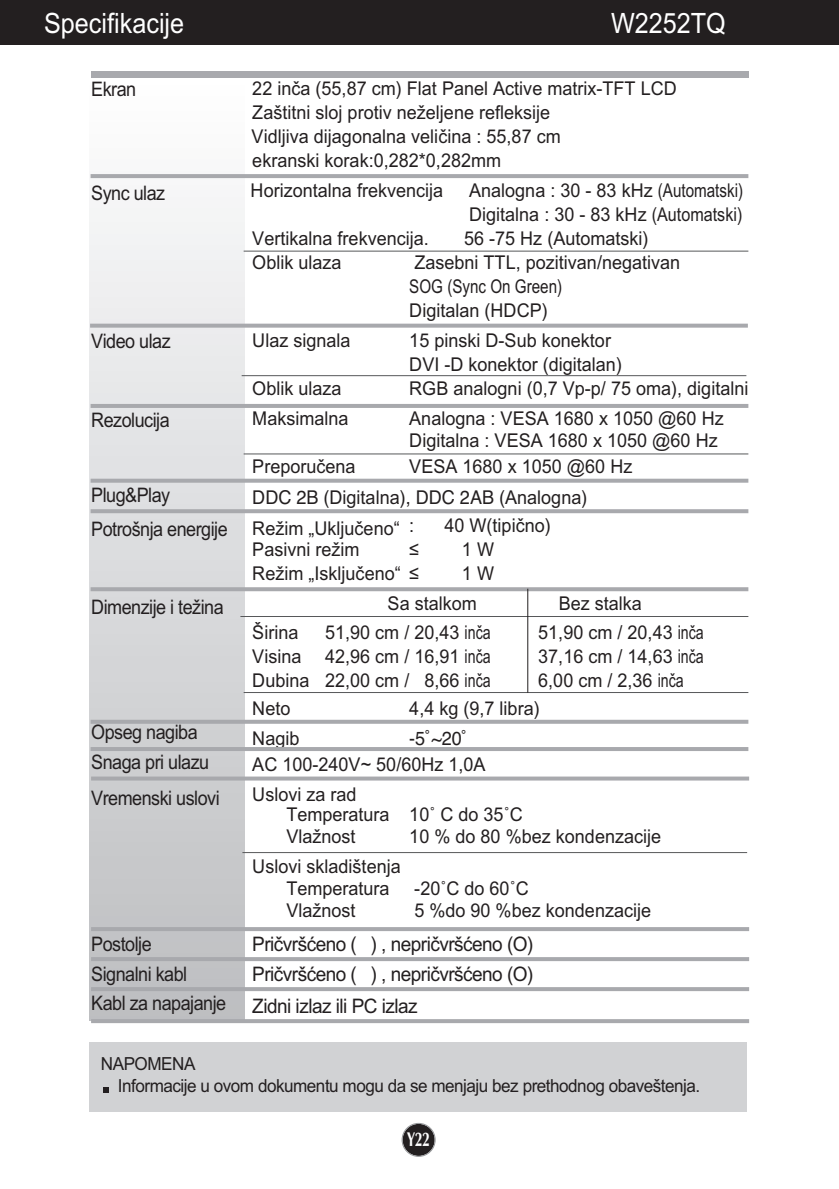
<style>
.page{position:relative;width:839px;height:1189px;background:#fff}
.page>*{position:absolute;margin:0;border:0;box-sizing:border-box;transform-origin:0 0}
.t1{font:28px "Arial HR";color:#fff;scale:.9 1}
.t2{font:20px/29.6px "Arial HR";letter-spacing:-.03em;color:#231f20;scale:.9 1}
.t3{font:20px/30.8px "Arial HR";letter-spacing:-.03em;color:#231f20;text-align:justify;scale:.95 1}
.t4{font:700 20px "Optima";color:#fff;scale:.7 1}
.t5{font:19px/24px "Arial HR";color:#231f20;scale:.95 1}
.t6{font:19px "Helvetica";color:#231f20;scale:.95 1}
.t7{font:18px/22px "Arial HR";letter-spacing:-.03em;color:#231f20;scale:.95 1}
.s1{font-family:"Helvetica"}
</style>
<div class="page">
<div style="left:402px;top:1124px;width:32px;height:32px;background:#231f20;border-radius:50%"></div>
<div style="left:401px;top:1123px;width:34px;height:34px;border:1px solid #939598;border-radius:50%"></div>
<div style="left:0;top:0;width:839px;height:45px;background:#231f20"></div>
<div style="left:89px;top:1042px;width:658px;height:69px;background:#d1d2d4"></div>
<svg style="left:103px;top:1087px;width:5px;height:5px"></svg>
<div style="left:89px;top:79px;width:155px;height:941px;background:linear-gradient(to bottom,#fdfdfe,#bcbdc0)"></div>
<div style="left:91px;top:71px;width:658px;height:6px;background:#a8a9ad"></div>
<hr style="left:244px;top:251px;width:504px;height:1px;background:#57585a">
<hr style="left:91px;top:174px;width:657px;height:4px;background:#a8a9ad">
<svg style="left:90px;top:324px;width:658px;height:4px;background:#afafb3"></svg>
<svg style="left:91px;top:479px;width:657px;height:4px;background:#adaeb2"></svg>
<svg style="left:91px;top:509px;width:657px;height:4px;background:#acacb0"></svg>
<svg style="left:91px;top:587px;width:657px;height:4px;background:#acadb0"></svg>
<svg style="left:91px;top:720px;width:657px;height:4px;background:#abacb0"></svg>
<hr style="left:242px;top:375px;width:504px;height:1px;background:#57585a">
<hr style="left:244px;top:453px;width:504px;height:1px;background:#57585a">
<hr style="left:91px;top:747px;width:657px;height:4px;background:#a8a9ad">
<hr style="left:244px;top:692px;width:504px;height:1px;background:#57585a">
<hr style="left:240px;top:616px;width:508px;height:1px;background:#57585a">
<hr style="left:91px;top:404px;width:657px;height:4px;background:#a8a9ad">
<svg style="left:91px;top:776px;width:658px;height:4px;background:#b2b3b6"></svg>
<hr style="left:91px;top:927px;width:658px;height:4px;background:#a8a9ad">
<hr style="left:91px;top:957px;width:658px;height:4px;background:#a8a9ad">
<hr style="left:91px;top:987px;width:658px;height:4px;background:#a8a9ad">
<hr style="left:91px;top:1019px;width:658px;height:4px;background:#a8a9ad">
<hr style="left:242px;top:852px;width:505px;height:1px;background:#57585a">
<hr style="left:527px;top:589px;width:1px;height:104px;background:#231f20">
<h1 class="t1" style="left:44px;top:13px;width:157px">Specifikacije</h1>
<h1 class="t1" style="left:611px;top:13px;width:129px">W2252TQ</h1>
<p class="t2" style="left:91px;top:76px;width:52px">Ekran</p>
<p class="t2" style="left:91px;top:180px;width:84px">Sync ulaz</p>
<p class="t2" style="left:91px;top:328px;width:90px">Video ulaz</p>
<p class="t2" style="left:91px;top:407px;width:89px">Rezolucija</p>
<p class="t2" style="left:91px;top:479px;width:153px;line-height:34.4px">Plug&amp;Play<br>Potrošnja energije</p>
<p class="t2" style="left:91px;top:594px;width:149px">Dimenzije i težina</p>
<p class="t2" style="left:91px;top:718px;width:133px;line-height:30.2px">Opseg nagiba<br>Snaga pri ulazu</p>
<p class="t2" style="left:91px;top:785px;width:144px">Vremenski uslovi</p>
<p class="t2" style="left:91px;top:931px;width:152px">Postolje<br>Signalni kabl<br>Kabl za napajanje</p>
<p class="t5" style="left:252px;top:78px;width:449px">22 inča (55,87 cm) Flat Panel Active matrix-TFT LCD Zaštitni sloj protiv neželjene refleksije<br>Vidljiva dijagonalna veličina : 55,87 cm<br>ekranski korak:0,282*0,282mm</p>
<p class="t5" style="left:251px;top:180px;width:204px">Horizontalna frekvencija</p>
<p class="t5" style="left:469px;top:180px;width:290px">Analogna : 30 - 83 kHz (Automatski)<br>Digitalna : 30 - 83 kHz (Automatski)</p>
<p class="t5" style="left:252px;top:228px;width:187px">Vertikalna frekvencija.</p>
<p class="t5" style="left:464px;top:228px;width:196px">56 -75 Hz (Automatski)</p>
<p class="t5" style="left:252px;top:252px;width:95px">Oblik ulaza</p>
<p class="t5" style="left:409px;top:252px;width:287px">Zasebni TTL, pozitivan/negativan<br>SOG (Sync On Green)<br>Digitalan (HDCP)</p>
<p class="t5" style="left:252px;top:330px;width:105px">Ulaz signala</p>
<p class="t5" style="left:409px;top:330px;width:225px">15 pinski D-Sub konektor<br>DVI -D konektor (digitalan)</p>
<p class="t5" style="left:252px;top:378px;width:95px">Oblik ulaza</p>
<p class="t5" style="left:409px;top:378px;width:358px">RGB analogni (0,7 Vp-p/ 75 oma), digitalni</p>
<p class="t5" style="left:252px;top:408px;width:103px">Maksimalna</p>
<p class="t5" style="left:409px;top:409px;width:332px;line-height:22px">Analogna : VESA 1680 x 1050 @60 Hz<br>Digitalna : VESA 1680 x 1050 @60 Hz</p>
<p class="t5" style="left:252px;top:456px;width:110px">Preporučena</p>
<p class="t5" style="left:252px;top:452px;width:401px;line-height:31px;text-indent:157px">VESA 1680 x 1050 @60 Hz<br><span class="s1">DDC 2B (</span>Digitalna<span class="s1">), DDC 2AB (</span>Analogna<span class="s1">)<br></span>Režim „Uključeno“ :</p>
<p class="t5" style="left:444px;top:515px;width:113px">40 W(tipično)</p>
<p class="t5" style="left:252px;top:539px;width:114px">Pasivni režim</p>
<p class="t5" style="left:409px;top:539px;width:12px">≤</p>
<p class="t5" style="left:462px;top:539px;width:35px">1 W</p>
<p class="t5" style="left:252px;top:563px;width:177px">Režim „Isključeno“ ≤</p>
<p class="t5" style="left:387px;top:560px;width:114px;line-height:29.6px;text-indent:74px">1 W<br>Sa stalkom</p>
<p class="t5" style="left:558px;top:593px;width:89px">Bez stalka</p>
<p class="t5" style="left:252px;top:622px;width:50px">Širina</p>
<p class="t5" style="left:325px;top:622px;width:176px">51,90 cm / 20,43 inča</p>
<p class="t5" style="left:538px;top:622px;width:176px">51,90 cm / 20,43 inča</p>
<p class="t5" style="left:252px;top:646px;width:252px">Visina 42,96 cm / 16,91 inča</p>
<p class="t5" style="left:538px;top:646px;width:176px">37,16 cm / 14,63 inča</p>
<p class="t5" style="left:252px;top:670px;width:252px">Dubina 22,00 cm / 8,66 inča</p>
<p class="t5" style="left:538px;top:670px;width:155px">6,00 cm / 2,36 inča</p>
<p class="t5" style="left:252px;top:698px;width:42px">Neto</p>
<p class="t5" style="left:409px;top:698px;width:139px">4,4 kg (9,7 libra)</p>
<p class="t5" style="left:252px;top:728px;width:51px">Nagib</p>
<p class="t6" style="left:409px;top:731px;width:63px">-5˚~20˚</p>
<p class="t5" style="left:252px;top:751px;width:247px;line-height:29.6px">AC 100-240V~ 50/60Hz 1,0A<br>Uslovi za rad</p>
<p class="t5" style="left:286px;top:805px;width:250px;line-height:22px">Temperatura 10˚ C do 35˚C<br>Vlažnost</p>
<p class="t5" style="left:409px;top:826px;width:267px">10 % do 80 %bez kondenzacije</p>
<p class="t5" style="left:286px;top:857px;width:122px;line-height:22px;text-indent:-34px">Uslovi skladištenja<br>Temperatura</p>
<p class="t5" style="left:414px;top:878px;width:122px">-20˚C do 60˚C</p>
<p class="t5" style="left:286px;top:900px;width:74px">Vlažnost</p>
<p class="t5" style="left:414px;top:900px;width:251px">5 %do 90 %bez kondenzacije</p>
<p class="t3" style="left:252px;top:930px;width:297px">Pričvršćeno ( ) , nepričvršćeno (O)<br>Pričvršćeno ( ) , nepričvršćeno (O)<br>Zidni izlaz ili PC izlaz</p>
<p class="t7" style="left:118px;top:1055px;width:614px;text-indent:-17px">NAPOMENA<br>Informacije u ovom dokumentu mogu da se menjaju bez prethodnog obaveštenja.</p>
<p class="t4" style="left:407px;top:1131px;width:35px">Y22</p>
</div>
